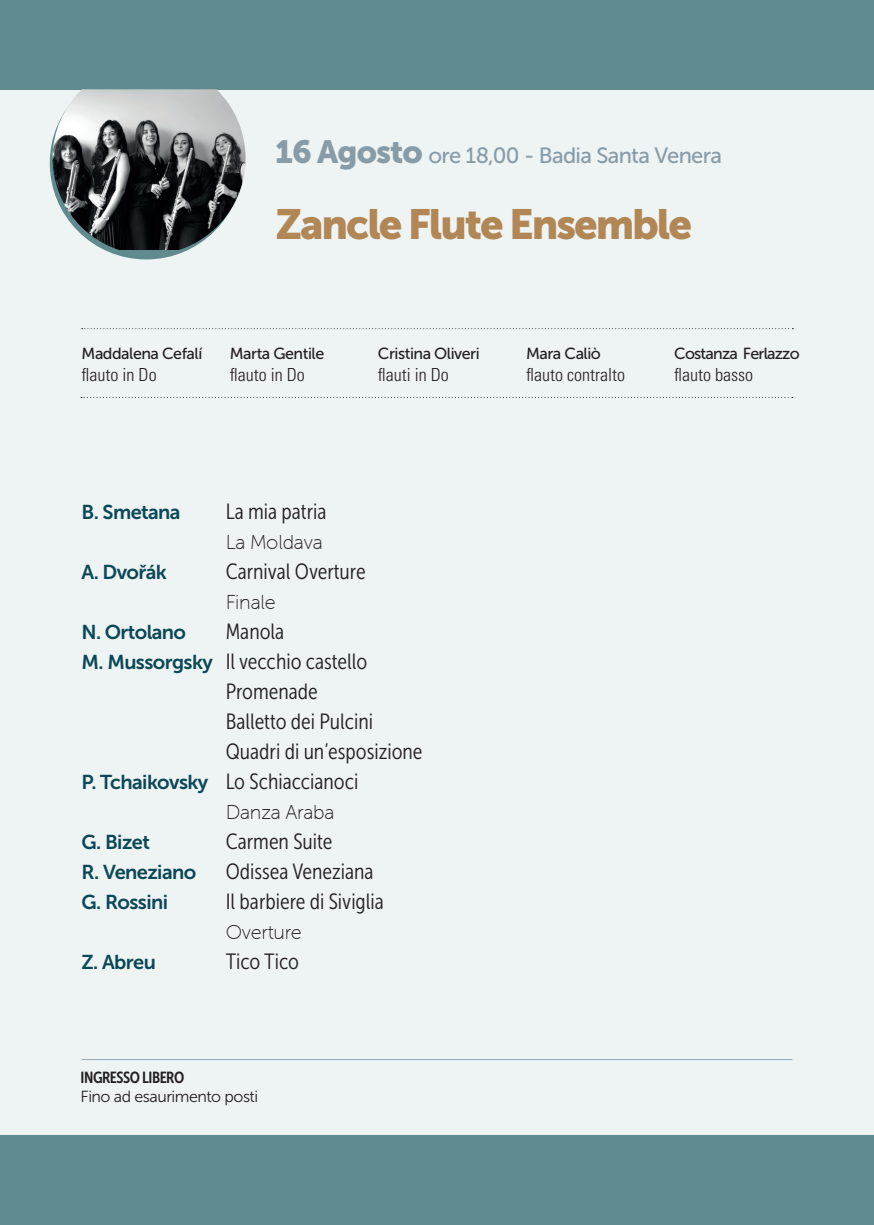
<style>
.page{position:relative;width:874px;height:1225px;background:#fff}
.page>*{position:absolute;margin:0;border:0;box-sizing:border-box;transform-origin:0 0}
.t1{font:42px "Museo Sans 900";letter-spacing:-.05em;color:#b18756}
.t2{font:22px "Museo Sans Cond 300";color:#231f20}
.t3{font:22px "Museo Sans 500";letter-spacing:-.03em;color:#889ca8}
.t4{font:20px "Museo Sans 700";letter-spacing:-.03em;color:#0a4857}
.t5{font:20px "Museo Sans Rounded 100";letter-spacing:-.01em;color:#231f20}
.t6{font:300 condensed 18px "Univers LT Std";color:#231f20}
.t7{font:16px "Museo Sans 500";letter-spacing:-.03em;color:#231f20}
.t8{font:16px "Museo Sans 300";letter-spacing:-.03em;color:#231f20}
.t9{font:16px "Museo Sans 500";letter-spacing:-.05em;color:#231f20}
.t10{font:16px "Museo Sans Cond 700";letter-spacing:-.03em;color:#231f20}
.s1{font-family:"Museo Sans 900";font-size:32px}
.s2{font-family:"Museo Sans 700";font-size:20px;color:#0a4857}
</style>
<div class="page">
<div style="left:0;top:0;width:873px;height:1225px;background:#5f8a8e"></div>
<div style="left:0;top:90px;width:873px;height:1044px;background:#eef3f3"></div>
<div style="left:50px;top:67px;width:192px;height:192px;background:#5f8a8e;border-radius:50%"></div>
<img style="left:53px;top:89px;width:192px;height:161px">
<svg style="left:81px;top:397px;width:711px;height:1px"></svg>
<svg style="left:82px;top:328px;width:711px;height:1px"></svg>
<hr style="left:82px;top:1059px;width:710px;height:1px;background:#91a8b7">
<p class="t3" style="left:275px;top:143px;width:448px"><span class="s1">16 Agosto</span> ore 18,00 - Badia Santa Venera</p>
<h1 class="t1" style="left:275px;top:200px;width:418px">Zancle Flute Ensemble</h1>
<p class="t7" style="left:82px;top:345px;width:122px">Maddalena Cefalí</p>
<p class="t6" style="left:82px;top:363px;width:76px">flauto in Do</p>
<p class="t7" style="left:230px;top:345px;width:96px">Marta Gentile</p>
<p class="t6" style="left:230px;top:363px;width:76px">flauto in Do</p>
<p class="t7" style="left:378px;top:345px;width:103px">Cristina Oliveri</p>
<p class="t6" style="left:378px;top:363px;width:72px">flauti in Do</p>
<p class="t7" style="left:526px;top:345px;width:76px">Mara Caliò</p>
<p class="t6" style="left:526px;top:363px;width:100px">flauto contralto</p>
<p class="t9" style="left:674px;top:345px;width:127px">Costanza Ferlazzo</p>
<p class="t6" style="left:674px;top:363px;width:80px">flauto basso</p>
<p class="t4" style="left:82px;top:501px;width:100px">B. Smetana</p>
<p class="t2" style="left:226px;top:500px;width:102px">La mia patria</p>
<p class="t5" style="left:226px;top:532px;width:98px">La Moldava</p>
<p class="t4" style="left:82px;top:561px;width:87px">A. Dvořák</p>
<p class="t2" style="left:226px;top:560px;width:141px">Carnival Overture</p>
<p class="t5" style="left:226px;top:592px;width:51px">Finale</p>
<p class="t4" style="left:82px;top:621px;width:106px">N. Ortolano</p>
<p class="t2" style="left:226px;top:620px;width:60px">Manola</p>
<p class="t2" style="left:82px;top:650px;width:287px"><span class="s2">M. Mussorgsky</span> Il vecchio castello</p>
<p class="t2" style="left:226px;top:680px;width:93px">Promenade</p>
<p class="t2" style="left:226px;top:710px;width:149px">Balletto dei Pulcini</p>
<p class="t2" style="left:226px;top:740px;width:198px">Quadri di un’esposizione</p>
<p class="t2" style="left:82px;top:770px;width:278px"><span class="s2">P. Tchaikovsky</span> Lo Schiaccianoci</p>
<p class="t5" style="left:226px;top:802px;width:110px">Danza Araba</p>
<p class="t4" style="left:82px;top:831px;width:70px">G. Bizet</p>
<p class="t2" style="left:226px;top:830px;width:108px">Carmen Suite</p>
<p class="t4" style="left:82px;top:861px;width:116px">R. Veneziano</p>
<p class="t2" style="left:226px;top:860px;width:149px">Odissea Veneziana</p>
<p class="t4" style="left:82px;top:891px;width:88px">G. Rossini</p>
<p class="t2" style="left:226px;top:890px;width:159px">Il barbiere di Siviglia</p>
<p class="t5" style="left:226px;top:922px;width:77px">Overture</p>
<p class="t4" style="left:82px;top:951px;width:76px">Z. Abreu</p>
<p class="t2" style="left:226px;top:950px;width:75px">Tico Tico</p>
<p class="t10" style="left:81px;top:1068px;width:105px">INGRESSO LIBERO</p>
<p class="t8" style="left:81px;top:1087px;width:179px">Fino ad esaurimento posti</p>
</div>
